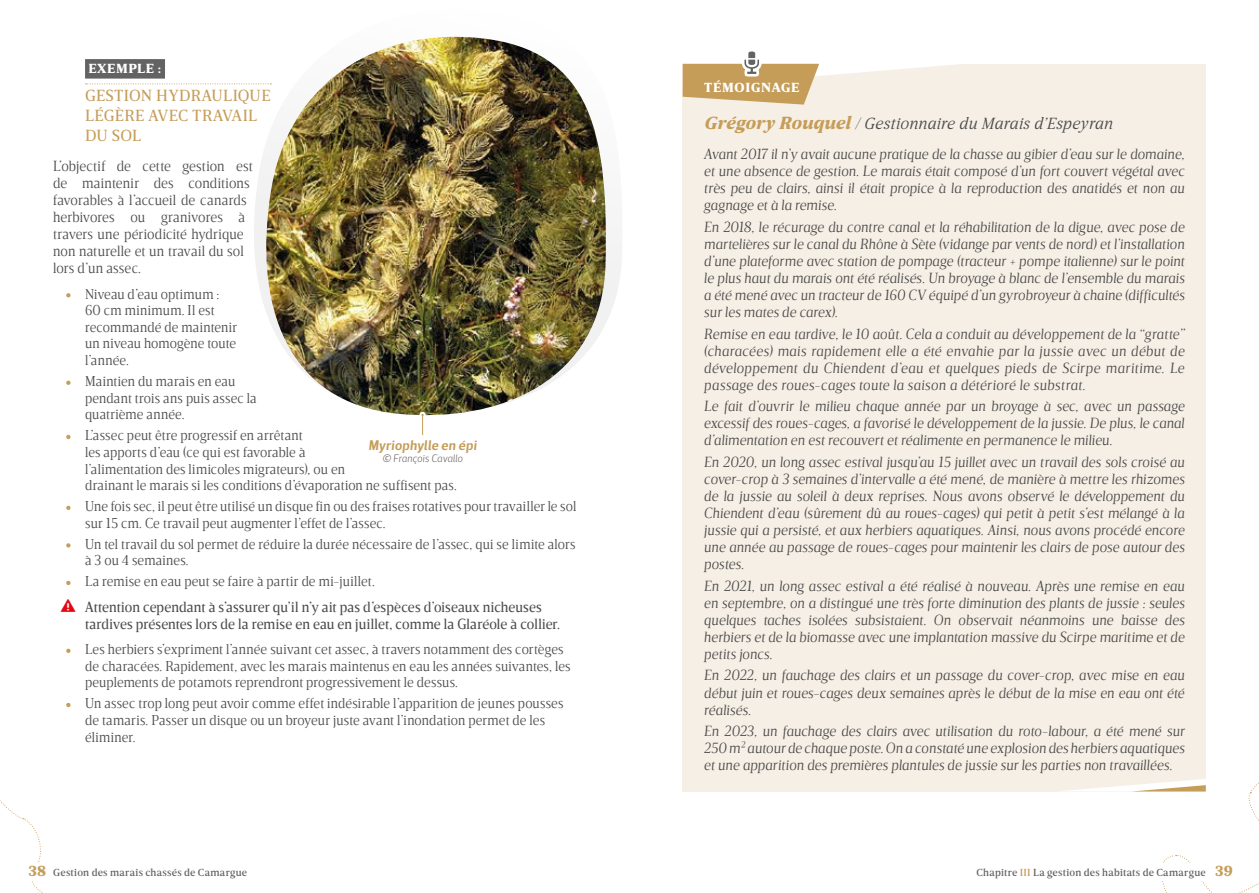
<style>
.page{position:relative;width:1259px;height:893px;background:#fff}
.page>*{position:absolute;margin:0;border:0;box-sizing:border-box;transform-origin:0 0}
.t1{font:italic 300 16.5px "Breve News";letter-spacing:.005em;color:#4a4a49}
.t2{font:16.5px/19.8px "Breve News";letter-spacing:.01em;color:#c59d58}
.t3{font:italic 300 14.25px/17.1px "Breve Title";letter-spacing:.005em;color:#4a4a49;text-align:justify}
.t4{font:300 14.25px/17.1px "Breve Title";letter-spacing:.01em;color:#4a4a49}
.t5{font:14.25px/17.1px "Breve Title";letter-spacing:.01em;color:#4a4a49}
.t6{font:300 13.8px/16.6px "Breve Title";letter-spacing:.01em;color:#4a4a49}
.t7{font:900 13.5px "Breve News";letter-spacing:.055em;color:#fff}
.t8{font:italic 600 13.5px "Breve Sans Title";letter-spacing:.02em;color:#c59d58}
.t9{font:500 10.5px "Breve News";letter-spacing:.02em;color:#646363}
.t10{font:italic 200 10.5px "Breve Sans Title";letter-spacing:.01em;color:#646363}
.s1{color:#c59d58}
.s2{font-family:"Entypo";font-size:30px;color:#e30613}
.s3{font-weight:500}
.s4{font-weight:900;font-size:18px;color:#c59d58}
.s5{font-weight:900;font-size:15px;color:#c59d58}
</style>
<div class="page">
<svg style="left:0;top:800px;width:43px;height:93px"></svg>
<div style="left:21px;top:863px;width:32px;height:17px;background:#fff"></div>
<svg style="left:238px;top:36px;width:384px;height:284px"></svg>
<img style="left:264px;top:37px;width:343px;height:379px">
<div style="left:85px;top:59px;width:80px;height:20px;background:#646363"></div>
<svg style="left:85px;top:84px;width:186px;height:1px"></svg>
<div style="left:419px;top:412px;width:7px;height:6px;background:#fff;border-radius:50%"></div>
<svg style="left:421px;top:414px;width:3px;height:21px"></svg>
<div style="left:682px;top:64px;width:523px;height:727px;background:#f6efe6"></div>
<svg style="left:1054px;top:775px;width:205px;height:118px"></svg>
<svg style="left:682px;top:51px;width:275px;height:54px"></svg>
<p class="t7" style="left:88px;top:61px;width:74px">EXEMPLE :</p>
<p class="t2" style="left:85px;top:86px;width:187px">GESTION HYDRAULIQUE<br>LÉGÈRE AVEC TRAVAIL<br>DU SOL</p>
<p class="t4" style="left:53px;top:157px;width:201px">L’objectif de cette gestion est de maintenir des conditions favorables à l’accueil de canards herbivores ou granivores à travers une périodicité hydrique non naturelle et un travail du sol lors d’un assec.</p>
<p class="t6" style="left:85px;top:285px;width:154px;text-indent:-19px"><span class="s1">•</span> Niveau d’eau optimum :<br>60 cm minimum. Il est recommandé de maintenir un niveau homogène toute l’année.</p>
<p class="t6" style="left:85px;top:373px;width:173px;text-indent:-19px"><span class="s1">•</span> Maintien du marais en eau pendant trois ans puis assec la quatrième année.</p>
<p class="t6" style="left:85px;top:427px;width:373px;text-indent:-19px"><span class="s1">•</span> L’assec peut être progressif en arrêtant<br>les apports d’eau (ce qui est favorable à<br>l’alimentation des limicoles migrateurs), ou en<br>drainant le marais si les conditions d’évaporation ne suffisent pas.</p>
<p class="t6" style="left:85px;top:498px;width:493px;text-indent:-19px"><span class="s1">•</span> Une fois sec, il peut être utilisé un disque fin ou des fraises rotatives pour travailler le sol sur 15 cm. Ce travail peut augmenter l’effet de l’assec.</p>
<p class="t6" style="left:85px;top:535px;width:492px;text-indent:-19px"><span class="s1">•</span> Un tel travail du sol permet de réduire la durée nécessaire de l’assec, qui se limite alors à 3 ou 4 semaines.</p>
<p class="t6" style="left:66px;top:573px;width:310px"><span class="s1">•</span> La remise en eau peut se faire à partir de mi-juillet.</p>
<p class="t5" style="left:85px;top:598px;width:476px;text-indent:-26px"><span class="s2">c</span> Attention cependant à s’assurer qu’il n’y ait pas d’espèces d’oiseaux nicheuses tardives présentes lors de la remise en eau en juillet, comme la Glaréole à collier.</p>
<p class="t6" style="left:85px;top:641px;width:487px;text-indent:-19px"><span class="s1">•</span> Les herbiers s’expriment l’année suivant cet assec, à travers notamment des cortèges de characées. Rapidement, avec les marais maintenus en eau les années suivantes, les peuplements de potamots reprendront progressivement le dessus.</p>
<p class="t6" style="left:85px;top:695px;width:480px;text-indent:-19px"><span class="s1">•</span> Un assec trop long peut avoir comme effet indésirable l’apparition de jeunes pousses de tamaris. Passer un disque ou un broyeur juste avant l’inondation permet de les éliminer.</p>
<p class="t8" style="left:368px;top:437px;width:110px">Myriophylle en épi</p>
<p class="t10" style="left:382px;top:453px;width:82px"><span class="s3">©</span> François Cavallo</p>
<p class="t7" style="left:704px;top:80px;width:97px">TÉMOIGNAGE</p>
<p class="t1" style="left:704px;top:114px;width:410px"><span class="s4">Grégory Rouquel</span> / Gestionnaire du Marais d’Espeyran</p>
<p class="t3" style="left:704px;top:145px;width:482px">Avant 2017 il n’y avait aucune pratique de la chasse au gibier d’eau sur le domaine, et une absence de gestion. Le marais était composé d’un fort couvert végétal avec très peu de clairs, ainsi il était propice à la reproduction des anatidés et non au gagnage et à la remise.</p>
<p class="t3" style="left:704px;top:218px;width:482px">En 2018, le récurage du contre canal et la réhabilitation de la digue, avec pose de martelières sur le canal du Rhône à Sète (vidange par vents de nord) et l’installation d’une plateforme avec station de pompage (tracteur + pompe italienne) sur le point le plus haut du marais ont été réalisés. Un broyage à blanc de l’ensemble du marais a été mené avec un tracteur de 160 CV équipé d’un gyrobroyeur à chaine (difficultés sur les mates de carex).</p>
<p class="t3" style="left:704px;top:325px;width:482px">Remise en eau tardive, le 10 août. Cela a conduit au développement de la “gratte” (characées) mais rapidement elle a été envahie par la jussie avec un début de développement du Chiendent d’eau et quelques pieds de Scirpe maritime. Le passage des roues-cages toute la saison a détérioré le substrat.</p>
<p class="t3" style="left:704px;top:398px;width:482px">Le fait d’ouvrir le milieu chaque année par un broyage à sec, avec un passage excessif des roues-cages, a favorisé le développement de la jussie. De plus, le canal d’alimentation en est recouvert et réalimente en permanence le milieu.</p>
<p class="t3" style="left:704px;top:453px;width:482px">En 2020, un long assec estival jusqu’au 15 juillet avec un travail des sols croisé au cover-crop à 3 semaines d’intervalle a été mené, de manière à mettre les rhizomes de la jussie au soleil à deux reprises. Nous avons observé le développement du Chiendent d’eau (sûrement dû au roues-cages) qui petit à petit s’est mélangé à la jussie qui a persisté, et aux herbiers aquatiques. Ainsi, nous avons procédé encore une année au passage de roues-cages pour maintenir les clairs de pose autour des postes.</p>
<p class="t3" style="left:704px;top:577px;width:482px">En 2021, un long assec estival a été réalisé à nouveau. Après une remise en eau en septembre, on a distingué une très forte diminution des plants de jussie : seules quelques taches isolées subsistaient. On observait néanmoins une baisse des herbiers et de la biomasse avec une implantation massive du Scirpe maritime et de petits joncs.</p>
<p class="t3" style="left:704px;top:667px;width:482px">En 2022, un fauchage des clairs et un passage du cover-crop, avec mise en eau début juin et roues-cages deux semaines après le début de la mise en eau ont été réalisés.</p>
<p class="t3" style="left:704px;top:722px;width:482px">En 2023, un fauchage des clairs avec utilisation du roto-labour, a été mené sur 250 m² autour de chaque poste. On a constaté une explosion des herbiers aquatiques et une apparition des premières plantules de jussie sur les parties non travaillées.</p>
<p class="t9" style="left:28px;top:866px;width:220px"><span class="s5">38</span> Gestion des marais chassés de Camargue</p>
<p class="t9" style="left:976px;top:866px;width:258px">Chapitre <span class="s1">III</span> La gestion des habitats de Camargue <span class="s5">39</span></p>
</div>
